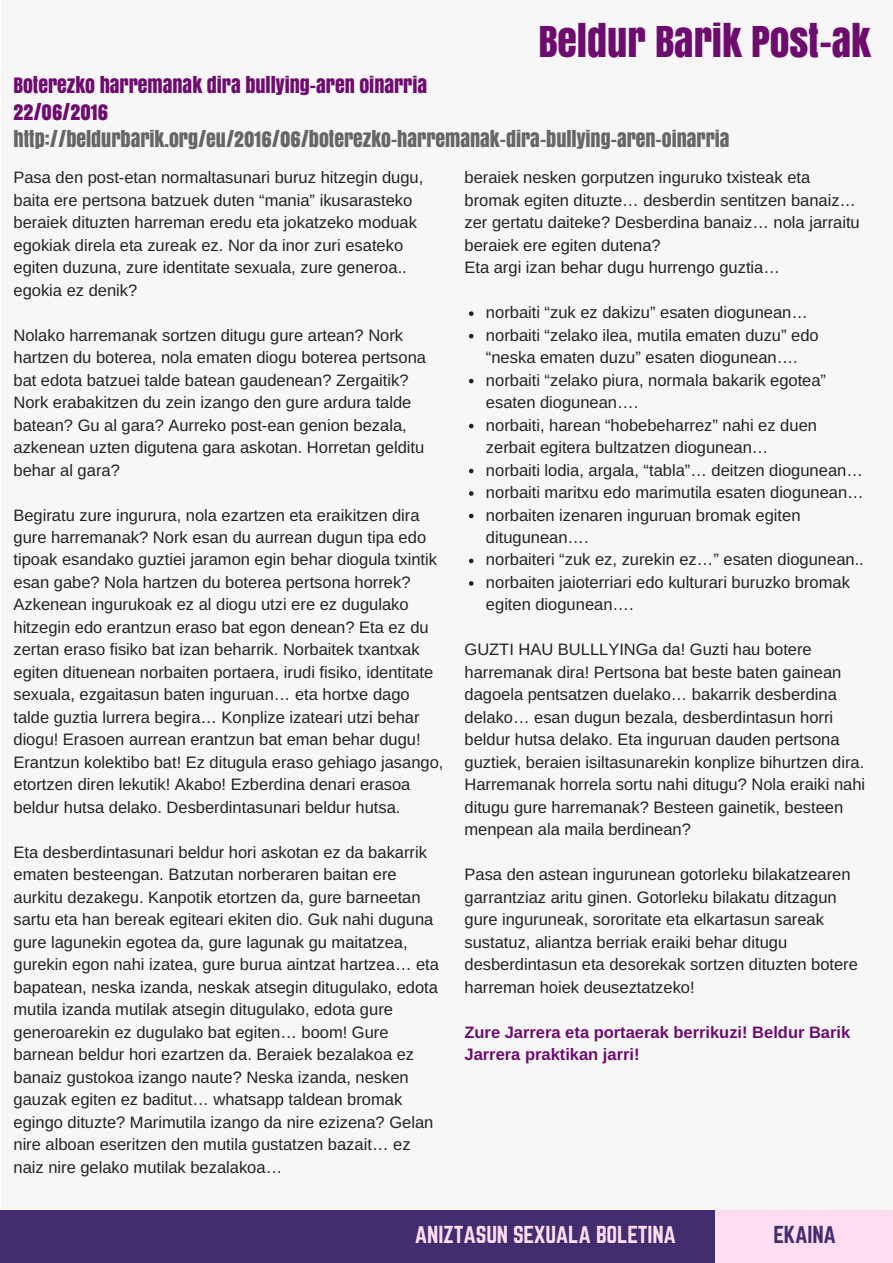
<style>
.page{position:relative;width:893px;height:1263px;background:#fff}
.page>*{position:absolute;margin:0;border:0;box-sizing:border-box;transform-origin:0 0}
.t1{font:39.6px "Anton";color:#6d0b6f}
.t2{font:21.45px "Norwester";letter-spacing:-.01em;color:#ffdef2}
.t3{font:21.45px "Norwester";letter-spacing:-.01em;color:#422d6f}
.t4{font:19.8px "Anton";color:#666}
.t5{font:19.8px/27px "Anton";color:#6d0b6f}
.t6{font:16.5px/22.5px "Arimo";color:#222}
.t7{font:700 16.5px/22.5px "Arimo";color:#6d0b6f}
.s1{font-family:"Liberation Sans"}
</style>
<div class="page">
<div style="left:1px;top:0;width:891px;height:1262px;background:#f7f7f7"></div>
<svg style="left:469px;top:311px;width:4px;height:5px"></svg>
<svg style="left:469px;top:334px;width:4px;height:4px"></svg>
<svg style="left:469px;top:379px;width:4px;height:4px"></svg>
<svg style="left:469px;top:424px;width:4px;height:4px"></svg>
<svg style="left:469px;top:469px;width:4px;height:4px"></svg>
<svg style="left:469px;top:491px;width:4px;height:5px"></svg>
<svg style="left:469px;top:514px;width:4px;height:4px"></svg>
<svg style="left:469px;top:559px;width:4px;height:4px"></svg>
<svg style="left:469px;top:581px;width:4px;height:5px"></svg>
<div style="left:0;top:1209px;width:717px;height:53px;background:#422d6f"></div>
<div style="left:715px;top:1209px;width:177px;height:53px;background:#ffdef2"></div>
<h1 class="t1" style="left:538px;top:11px;width:334px">BELDUR BARIK POST-AK</h1>
<p class="t5" style="left:13px;top:71px;width:415px">BOTEREZKO HARREMANAK DIRA BULLYING-AREN OINARRIA<br>22/06/2016</p>
<p class="t4" style="left:13px;top:124px;width:717px">HTTP://BELDURBARIK.ORG/EU/2016/06/BOTEREZKO-HARREMANAK-DIRA-BULLYING-AREN-OINARRIA</p>
<p class="t6" style="left:13px;top:166px;width:411px">Pasa den post-etan normaltasunari buruz hitzegin dugu, baita ere pertsona batzuek duten “mania” ikusarasteko beraiek dituzten harreman eredu eta jokatzeko moduak egokiak direla eta zureak ez. Nor da inor zuri esateko egiten duzuna, zure identitate sexuala, zure generoa.. egokia ez denik?</p>
<p class="t6" style="left:13px;top:324px;width:414px">Nolako harremanak sortzen ditugu gure artean? Nork hartzen du boterea, nola ematen diogu boterea pertsona bat edota batzuei talde batean gaudenean? Zergaitik?<br>Nork erabakitzen du zein izango den gure ardura talde batean? Gu al gara? Aurreko post-ean genion bezala, azkenean uzten digutena gara askotan. Horretan gelditu behar al gara?</p>
<p class="t6" style="left:13px;top:503px;width:431px">Begiratu zure ingurura, nola ezartzen eta eraikitzen dira gure harremanak? Nork esan du aurrean dugun tipa edo tipoak esandako guztiei jaramon egin behar diogula txintik esan gabe? Nola hartzen du boterea pertsona horrek?<br>Azkenean ingurukoak ez al diogu utzi ere ez dugulako hitzegin edo erantzun eraso bat egon denean? Eta ez du zertan eraso fisiko bat izan beharrik. Norbaitek txantxak egiten dituenean norbaiten portaera, irudi fisiko, identitate sexuala, ezgaitasun baten inguruan<span class="s1">…</span> eta hortxe dago talde guztia lurrera begira<span class="s1">…</span> Konplize izateari utzi behar diogu! Erasoen aurrean erantzun bat eman behar dugu!<br>Erantzun kolektibo bat! Ez ditugula eraso gehiago jasango, etortzen diren lekutik! Akabo! Ezberdina denari erasoa beldur hutsa delako. Desberdintasunari beldur hutsa.</p>
<p class="t6" style="left:13px;top:841px;width:427px">Eta desberdintasunari beldur hori askotan ez da bakarrik ematen besteengan. Batzutan norberaren baitan ere aurkitu dezakegu. Kanpotik etortzen da, gure barneetan sartu eta han bereak egiteari ekiten dio. Guk nahi duguna gure lagunekin egotea da, gure lagunak gu maitatzea, gurekin egon nahi izatea, gure burua aintzat hartzea<span class="s1">…</span> eta bapatean, neska izanda, neskak atsegin ditugulako, edota mutila izanda mutilak atsegin ditugulako, edota gure generoarekin ez dugulako bat egiten<span class="s1">…</span> boom! Gure barnean beldur hori ezartzen da. Beraiek bezalakoa ez banaiz gustokoa izango naute? Neska izanda, nesken gauzak egiten ez baditut<span class="s1">…</span> whatsapp taldean bromak egingo dituzte? Marimutila izango da nire ezizena? Gelan nire alboan eseritzen den mutila gustatzen bazait<span class="s1">…</span> ez naiz nire gelako mutilak bezalakoa<span class="s1">…</span></p>
<p class="t6" style="left:464px;top:166px;width:397px">beraiek nesken gorputzen inguruko txisteak eta bromak egiten dituzte<span class="s1">…</span> desberdin sentitzen banaiz<span class="s1">… </span>zer gertatu daiteke? Desberdina banaiz<span class="s1">…</span> nola jarraitu beraiek ere egiten dutena?<br>Eta argi izan behar dugu hurrengo guztia<span class="s1">…</span></p>
<p class="t6" style="left:486px;top:301px;width:379px">norbaiti “zuk ez dakizu” esaten diogunean<span class="s1">… </span>norbaiti “zelako ilea, mutila ematen duzu” edo “neska ematen duzu” esaten diogunean<span class="s1">…</span>.<br>norbaiti “zelako piura, normala bakarik egotea” esaten diogunean<span class="s1">…</span>.<br>norbaiti, harean “hobebeharrez” nahi ez duen zerbait egitera bultzatzen diogunean<span class="s1">…<br></span>norbaiti lodia, argala, “tabla”<span class="s1">…</span> deitzen diogunean<span class="s1">… </span>norbaiti maritxu edo marimutila esaten diogunean<span class="s1">… </span>norbaiten izenaren inguruan bromak egiten ditugunean<span class="s1">…</span>.<br>norbaiteri “zuk ez, zurekin ez<span class="s1">…</span>” esaten diogunean.. norbaiten jaioterriari edo kulturari buruzko bromak egiten diogunean<span class="s1">…</span>.</p>
<p class="t6" style="left:464px;top:638px;width:402px">GUZTI HAU BULLLYINGa da! Guzti hau botere harremanak dira! Pertsona bat beste baten gainean dagoela pentsatzen duelako<span class="s1">…</span> bakarrik desberdina delako<span class="s1">…</span> esan dugun bezala, desberdintasun horri beldur hutsa delako. Eta inguruan dauden pertsona guztiek, beraien isiltasunarekin konplize bihurtzen dira.<br>Harremanak horrela sortu nahi ditugu? Nola eraiki nahi ditugu gure harremanak? Besteen gainetik, besteen menpean ala maila berdinean?</p>
<p class="t6" style="left:464px;top:863px;width:395px">Pasa den astean ingurunean gotorleku bilakatzearen garrantziaz aritu ginen. Gotorleku bilakatu ditzagun gure inguruneak, sororitate eta elkartasun sareak sustatuz, aliantza berriak eraiki behar ditugu desberdintasun eta desorekak sortzen dituzten botere harreman hoiek deuseztatzeko!</p>
<p class="t7" style="left:464px;top:1021px;width:387px">Zure Jarrera eta portaerak berrikuzi! Beldur Barik<br>Jarrera praktikan jarri!</p>
<h2 class="t2" style="left:415px;top:1224px;width:262px">ANIZTASUN SEXUALA BOLETINA</h2>
<h2 class="t3" style="left:773px;top:1224px;width:64px">EKAINA</h2>
</div>
